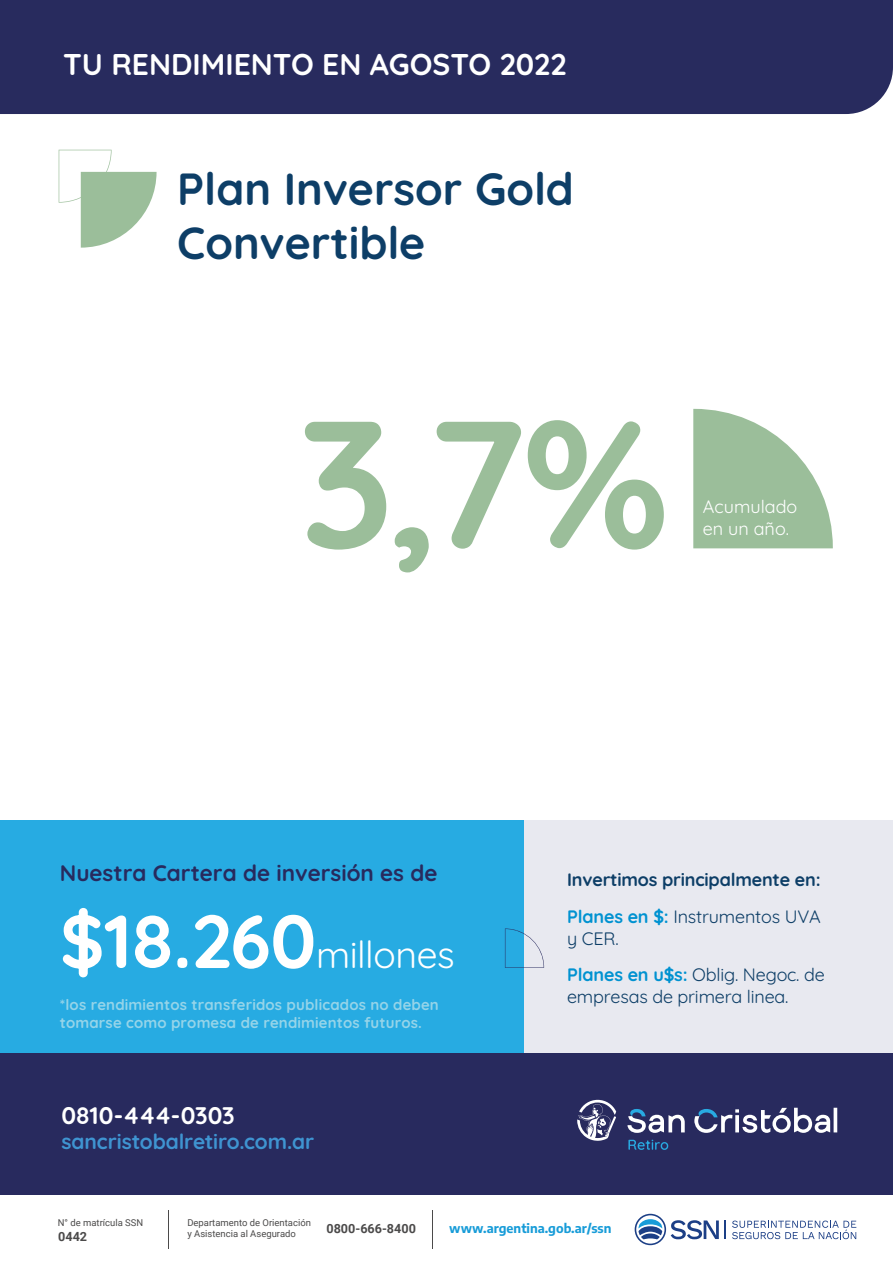
<style>
.page{position:relative;width:893px;height:1263px;background:#fff}
.page>*{position:absolute;margin:0;border:0;box-sizing:border-box;transform-origin:0 0}
.t1{font:700 180px "Quicksand";color:#9bbe9a}
.t2{font:700 45px/54px "Quicksand";color:#0d3e67}
.t3{font:37.5px "Quicksand";letter-spacing:-.01em;color:#fff}
.t4{font:700 30px "Quicksand";color:#fff}
.t5{font:700 24px "Quicksand";letter-spacing:-.01em;color:#fff}
.t6{font:700 22.5px "Quicksand";color:#282a5e}
.t7{font:700 21px "Quicksand";letter-spacing:-.005em;color:#3f94d1}
.t8{font:18px/36.6px "Quicksand";letter-spacing:-.01em;color:#0d3e67}
.t9{font:700 18px/36.6px "Quicksand";letter-spacing:-.01em;color:#0d3e67}
.t10{font:18px/21.6px "Quicksand";color:#fff}
.t11{font:700 15px/18px "Quicksand";letter-spacing:.01em;color:#95d4e9}
.t12{font:100 condensed 12.6px "Encode Sans";color:#189cd8}
.t13{font:700 12.6px "Roboto";color:#4b4a4a}
.t14{font:9.45px/11.4px "Roboto";color:#4b4a4a}
.s1{font-weight:700;font-size:75px}
.s2{color:#0092d1}
.s3{font-weight:400}
.s4{font-weight:700;color:#0092d1}
</style>
<div class="page">
<svg style="left:693px;top:409px;width:140px;height:139px"></svg>
<svg style="left:59px;top:150px;width:98px;height:98px"></svg>
<div style="left:0;top:820px;width:526px;height:235px;background:#27abe2"></div>
<div style="left:525px;top:820px;width:368px;height:235px;background:#e8e9f0"></div>
<div style="left:0;top:0;width:893px;height:114px;background:#282b5e"></div>
<div style="left:0;top:1053px;width:893px;height:210px;background:#282a5e"></div>
<div style="left:1px;top:1195px;width:891px;height:68px;background:#fff"></div>
<hr style="left:168px;top:1210px;width:1px;height:39px;background:#4b4a4a">
<hr style="left:432px;top:1210px;width:1px;height:39px;background:#4b4a4a">
<svg style="left:725px;top:1220px;width:1px;height:19px"></svg>
<svg style="left:732px;top:1220px;width:124px;height:19px"></svg>
<svg style="left:635px;top:1214px;width:84px;height:31px"></svg>
<svg style="left:505px;top:928px;width:39px;height:40px"></svg>
<svg style="left:627px;top:1108px;width:210px;height:25px"></svg>
<svg style="left:577px;top:1100px;width:39px;height:41px"></svg>
<svg style="left:628px;top:1140px;width:40px;height:10px"></svg>
<h3 class="t4" style="left:63px;top:42px;width:505px">TU RENDIMIENTO EN AGOSTO 2022</h3>
<h2 class="t2" style="left:177px;top:157px;width:398px">Plan Inversor Gold<br>Convertible</h2>
<h1 class="t1" style="left:299px;top:344px;width:371px">3,7%</h1>
<p class="t10" style="left:703px;top:494px;width:96px">Acumulado en un año.</p>
<h3 class="t6" style="left:60px;top:855px;width:379px">Nuestra Cartera de inversión es de</h3>
<h3 class="t3" style="left:60px;top:926px;width:396px"><span class="s1">$18.260</span>millones</h3>
<p class="t11" style="left:60px;top:994px;width:380px">*los rendimientos transferidos publicados no deben tomarse como promesa de rendimientos futuros.</p>
<h3 class="t5" style="left:61px;top:1097px;width:175px">0810-444-0303</h3>
<h3 class="t7" style="left:61px;top:1125px;width:254px">sancristobalretiro.com.ar</h3>
<p class="t9" style="left:567px;top:860px;width:255px">Invertimos principalmente en:<br><span class="s2">Planes en $:</span> <span class="s3">Instrumentos UVA</span></p>
<p class="t8" style="left:567px;top:918px;width:259px">y CER.<br><span class="s4">Planes en u$s:</span> Oblig. Negoc. de</p>
<p class="t8" style="left:567px;top:976px;width:223px">empresas de primera linea.</p>
<p class="t14" style="left:58px;top:1216px;width:87px">N° de matrícula SSN</p>
<p class="t13" style="left:58px;top:1227px;width:30px">0442</p>
<p class="t14" style="left:187px;top:1216px;width:125px">Departamento de Orientación y Asistencia al Asegurado</p>
<p class="t13" style="left:326px;top:1220px;width:91px">0800-666-8400</p>
<p class="t12" style="left:449px;top:1220px;width:164px">www.argentina.gob.ar/ssn</p>
</div>
